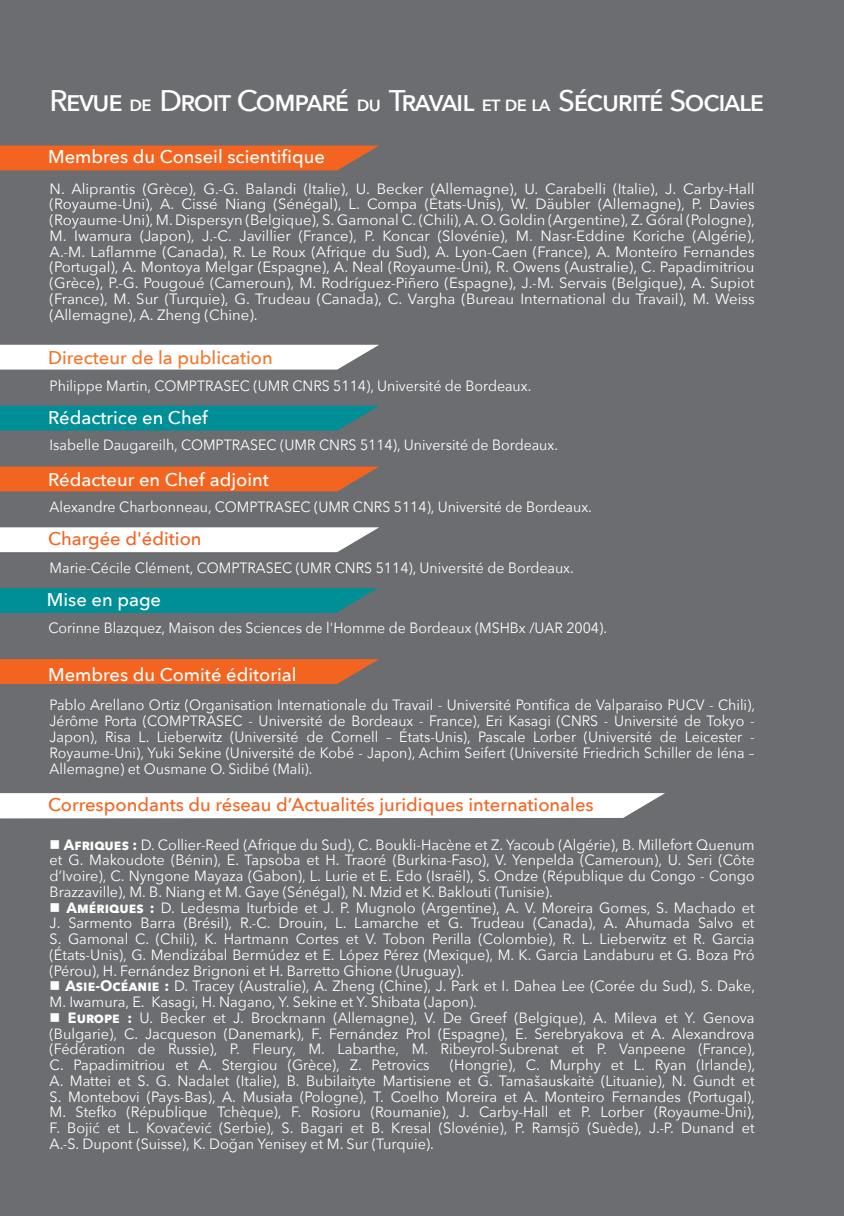
<style>
.page{position:relative;width:844px;height:1216px;background:#fff}
.page>*{position:absolute;margin:0;border:0;box-sizing:border-box;transform-origin:0 0}
.t1{font:500 29.75px "Avenir Next";letter-spacing:-.06em;color:#fff}
.t2{font:500 18.38px "Avenir Next";color:#fff}
.t3{font:500 18.38px "Avenir Next";color:#f36421}
.t4{font:500 18.38px "Avenir Next";color:#f47527}
.t5{font:14.88px/15.8px "Avenir Next";color:#fff;text-align:justify}
.t6{font:14.88px/15.8px "Avenir Next";color:#fff;text-align:justify;scale:.95 1}
.s1{font-size:21.35px}
.s2{font-weight:700}
</style>
<div class="page">
<div style="left:0;top:0;width:843px;height:1215px;background:#6c6d70"></div>
<div style="left:0;top:146px;width:379px;height:24px;background:#f36421"></div>
<svg style="left:0;top:659px;width:379px;height:25px;background:#ea6425"></svg>
<svg style="left:0;top:793px;width:665px;height:25px;background:#f9f9f9"></svg>
<div style="left:0;top:345px;width:379px;height:24px;background:#fff"></div>
<div style="left:0;top:406px;width:379px;height:24px;background:#008f97"></div>
<svg style="left:0;top:466px;width:379px;height:25px;background:#e86426"></svg>
<svg style="left:0;top:527px;width:379px;height:25px;background:#f5f5f5"></svg>
<svg style="left:0;top:588px;width:378px;height:25px;background:#068c94"></svg>
<p class="t1" style="left:50px;top:75px;width:716px">Revue <span class="s1">de</span> Droit Comparé <span class="s1">du</span> Travail <span class="s1">et de la</span> Sécurité Sociale</p>
<p class="t2" style="left:48px;top:141px;width:278px">Membres du Conseil scientifique</p>
<p class="t5" style="left:50px;top:180px;width:706px">N. Aliprantis (Grèce), G.-G. Balandi (Italie), U. Becker (Allemagne), U. Carabelli (Italie), J. Carby-Hall (Royaume-Uni), A. Cissé Niang (Sénégal), L. Compa (États-Unis), W. Däubler (Allemagne), P. Davies (Royaume-Uni), M. Dispersyn (Belgique), S. Gamonal C. (Chili), A. O. Goldin (Argentine), Z. Góral (Pologne), M. Iwamura (Japon), J.-C. Javillier (France), P. Koncar (Slovénie), M. Nasr-Eddine Koriche (Algérie), A.-M. Laflamme (Canada), R. Le Roux (Afrique du Sud), A. Lyon-Caen (France), A. Monteíro Fernandes (Portugal), A. Montoya Melgar (Espagne), A. Neal (Royaume-Uni), R. Owens (Australie), C. Papadimitriou (Grèce), P.-G. Pougoué (Cameroun), M. Rodríguez-Piñero (Espagne), J.-M. Servais (Belgique), A. Supiot (France), M. Sur (Turquie), G. Trudeau (Canada), C. Vargha (Bureau International du Travail), M. Weiss (Allemagne), A. Zheng (Chine).</p>
<p class="t4" style="left:48px;top:342px;width:226px">Directeur de la publication</p>
<p class="t6" style="left:50px;top:377px;width:508px">Philippe Martin, COMPTRASEC (UMR CNRS 5114), Université de Bordeaux.</p>
<p class="t2" style="left:48px;top:401px;width:161px">Rédactrice en Chef</p>
<p class="t6" style="left:50px;top:436px;width:536px">Isabelle Daugareilh, COMPTRASEC (UMR CNRS 5114), Université de Bordeaux.</p>
<p class="t2" style="left:48px;top:463px;width:222px">Rédacteur en Chef adjoint</p>
<p class="t6" style="left:50px;top:498px;width:572px">Alexandre Charbonneau, COMPTRASEC (UMR CNRS 5114), Université de Bordeaux.</p>
<p class="t3" style="left:48px;top:523px;width:155px">Chargée d'édition</p>
<p class="t6" style="left:50px;top:559px;width:553px">Marie-Cécile Clément, COMPTRASEC (UMR CNRS 5114), Université de Bordeaux.</p>
<p class="t2" style="left:47px;top:584px;width:116px">Mise en page</p>
<p class="t6" style="left:48px;top:619px;width:589px">Corinne Blazquez, Maison des Sciences de l'Homme de Bordeaux (MSHBx /UAR 2004).</p>
<p class="t2" style="left:48px;top:658px;width:250px">Membres du Comité éditorial</p>
<p class="t6" style="left:50px;top:696px;width:743px">Pablo Arellano Ortiz (Organisation Internationale du Travail - Université Pontifica de Valparaiso PUCV - Chili), Jérôme Porta (COMPTRASEC - Université de Bordeaux - France), Eri Kasagi (CNRS - Université de Tokyo - Japon), Risa L. Lieberwitz (Université de Cornell – États-Unis), Pascale Lorber (Université de Leicester - Royaume-Uni), Yuki Sekine (Université de Kobé - Japon), Achim Seifert (Université Friedrich Schiller de Iéna – Allemagne) et Ousmane O. Sidibé (Mali).</p>
<p class="t3" style="left:48px;top:789px;width:547px">Correspondants du réseau d’Actualités juridiques internationales</p>
<p class="t5" style="left:50px;top:835px;width:706px">■ <span class="s2">Afriques :</span> D. Collier-Reed (Afrique du Sud), C. Boukli-Hacène et Z. Yacoub (Algérie), B. Millefort Quenum et G. Makoudote (Bénin), E. Tapsoba et H. Traoré (Burkina-Faso), V. Yenpelda (Cameroun), U. Seri (Côte d’Ivoire), C. Nyngone Mayaza (Gabon), L. Lurie et E. Edo (Israël), S. Ondze (République du Congo - Congo Brazzaville), M. B. Niang et M. Gaye (Sénégal), N. Mzid et K. Baklouti (Tunisie).</p>
<p class="t5" style="left:50px;top:898px;width:706px">■ <span class="s2">Amériques :</span> D. Ledesma Iturbide et J. P. Mugnolo (Argentine), A. V. Moreira Gomes, S. Machado et J. Sarmento Barra (Brésil), R.-C. Drouin, L. Lamarche et G. Trudeau (Canada), A. Ahumada Salvo et S. Gamonal C. (Chili), K. Hartmann Cortes et V. Tobon Perilla (Colombie), R. L. Lieberwitz et R. Garcia (États-Unis), G. Mendizábal Bermúdez et E. López Pérez (Mexique), M. K. Garcia Landaburu et G. Boza Pró (Pérou), H. Fernández Brignoni et H. Barretto Ghione (Uruguay).</p>
<p class="t5" style="left:50px;top:977px;width:706px">■ <span class="s2">Asie-Océanie :</span> D. Tracey (Australie), A. Zheng (Chine), J. Park et I. Dahea Lee (Corée du Sud), S. Dake,<br>M. Iwamura, E. Kasagi, H. Nagano, Y. Sekine et Y. Shibata (Japon).</p>
<p class="t5" style="left:50px;top:1009px;width:706px">■ <span class="s2">Europe :</span> U. Becker et J. Brockmann (Allemagne), V. De Greef (Belgique), A. Mileva et Y. Genova (Bulgarie), C. Jacqueson (Danemark), F. Fernández Prol (Espagne), E. Serebryakova et A. Alexandrova (Fédération de Russie), P. Fleury, M. Labarthe, M. Ribeyrol-Subrenat et P. Vanpeene (France), C. Papadimitriou et A. Stergiou (Grèce), Z. Petrovics</p>
<p class="t5" style="left:50px;top:1056px;width:706px;text-indent:400px">(Hongrie), C. Murphy et L. Ryan (Irlande), A. Mattei et S. G. Nadalet (Italie), B. Bubilaityte Martisiene et G. Tamašauskaitė (Lituanie), N. Gundt et S. Montebovi (Pays-Bas), A. Musiała (Pologne), T. Coelho Moreira et A. Monteiro Fernandes (Portugal), M. Stefko (République Tchèque), F. Rosioru (Roumanie), J. Carby-Hall et P. Lorber (Royaume-Uni), F. Bojić et L. Kovačević (Serbie), S. Bagari et B. Kresal (Slovénie), P. Ramsjö (Suède), J.-P. Dunand et A.-S. Dupont (Suisse), K. Doğan Yenisey et M. Sur (Turquie).</p>
</div>
